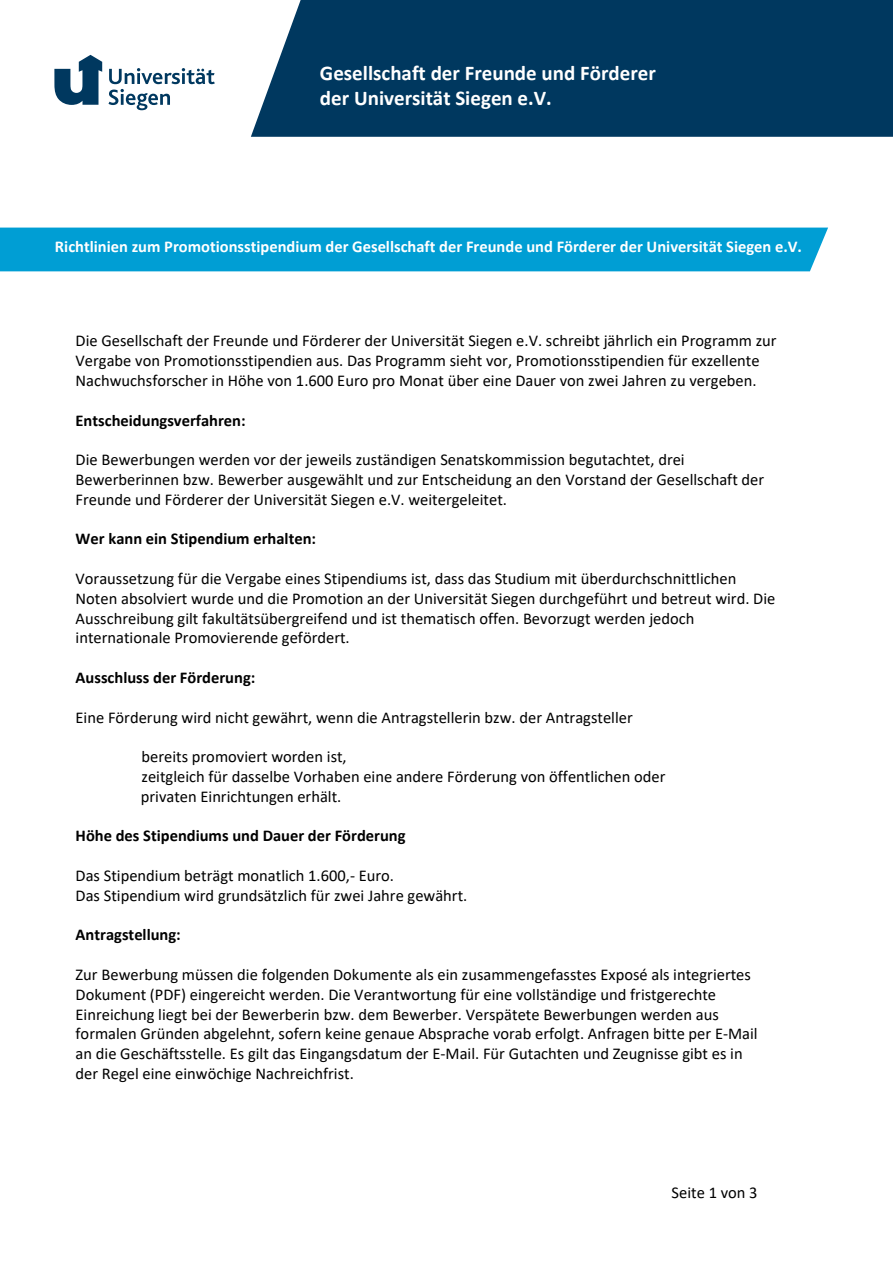
<style>
.page{position:relative;width:893px;height:1263px;background:#fff}
.page>*{position:absolute;margin:0;border:0;box-sizing:border-box;transform-origin:0 0}
.t1{font:700 21px/25.2px "Calibri";color:#fff}
.t2{font:16.5px/19.8px "Calibri";color:#000}
.t3{font:700 16.5px "Calibri";color:#000}
.t4{font:700 16.5px "Calibri";color:#fff}
</style>
<div class="page">
<div style="left:0;top:228px;width:828px;height:43px;background:#009ed4"></div>
<svg style="left:108px;top:68px;width:107px;height:42px"></svg>
<svg style="left:54px;top:55px;width:48px;height:50px"></svg>
<div style="left:251px;top:0;width:642px;height:137px;background:#00385f"></div>
<p class="t1" style="left:320px;top:60px;width:337px">Gesellschaft der Freunde und Förderer der Universität Siegen e.V.</p>
<p class="t4" style="left:55px;top:235px;width:748px">Richtlinien zum Promotionsstipendium der Gesellschaft der Freunde und Förderer der Universität Siegen e.V.</p>
<p class="t2" style="left:76px;top:330px;width:703px">Die Gesellschaft der Freunde und Förderer der Universität Siegen e.V. schreibt jährlich ein Programm zur<br>Vergabe von Promotionsstipendien aus. Das Programm sieht vor, Promotionsstipendien für exzellente<br>Nachwuchsforscher in Höhe von 1.600 Euro pro Monat über eine Dauer von zwei Jahren zu vergeben.</p>
<p class="t3" style="left:76px;top:408px;width:172px">Entscheidungsverfahren:</p>
<p class="t2" style="left:76px;top:449px;width:690px">Die Bewerbungen werden vor der jeweils zuständigen Senatskommission begutachtet, drei<br>Bewerberinnen bzw. Bewerber ausgewählt und zur Entscheidung an den Vorstand der Gesellschaft der<br>Freunde und Förderer der Universität Siegen e.V. weitergeleitet.</p>
<p class="t3" style="left:76px;top:527px;width:242px">Wer kann ein Stipendium erhalten:</p>
<p class="t2" style="left:76px;top:568px;width:701px">Voraussetzung für die Vergabe eines Stipendiums ist, dass das Studium mit überdurchschnittlichen Noten absolviert wurde und die Promotion an der Universität Siegen durchgeführt und betreut wird. Die Ausschreibung gilt fakultätsübergreifend und ist thematisch offen. Bevorzugt werden jedoch internationale Promovierende gefördert.</p>
<p class="t3" style="left:76px;top:666px;width:181px">Ausschluss der Förderung:</p>
<p class="t2" style="left:76px;top:707px;width:559px">Eine Förderung wird nicht gewährt, wenn die Antragstellerin bzw. der Antragsteller</p>
<p class="t2" style="left:130px;top:746px;width:219px">• bereits promoviert worden ist,</p>
<p class="t2" style="left:141px;top:766px;width:526px;text-indent:-11px">• zeitgleich für dasselbe Vorhaben eine andere Förderung von öffentlichen oder privaten Einrichtungen erhält.</p>
<p class="t3" style="left:76px;top:824px;width:331px">Höhe des Stipendiums und Dauer der Förderung</p>
<p class="t2" style="left:76px;top:865px;width:393px">Das Stipendium beträgt monatlich 1.600,- Euro.<br>Das Stipendium wird grundsätzlich für zwei Jahre gewährt.</p>
<p class="t3" style="left:76px;top:923px;width:107px">Antragstellung:</p>
<p class="t2" style="left:76px;top:964px;width:684px">Zur Bewerbung müssen die folgenden Dokumente als ein zusammengefasstes Exposé als integriertes Dokument (PDF) eingereicht werden. Die Verantwortung für eine vollständige und fristgerechte Einreichung liegt bei der Bewerberin bzw. dem Bewerber. Verspätete Bewerbungen werden aus formalen Gründen abgelehnt, sofern keine genaue Absprache vorab erfolgt. Anfragen bitte per E-Mail an die Geschäftsstelle. Es gilt das Eingangsdatum der E-Mail. Für Gutachten und Zeugnisse gibt es in der Regel eine einwöchige Nachreichfrist.</p>
<p class="t2" style="left:672px;top:1182px;width:88px">Seite 1 von 3</p>
</div>
